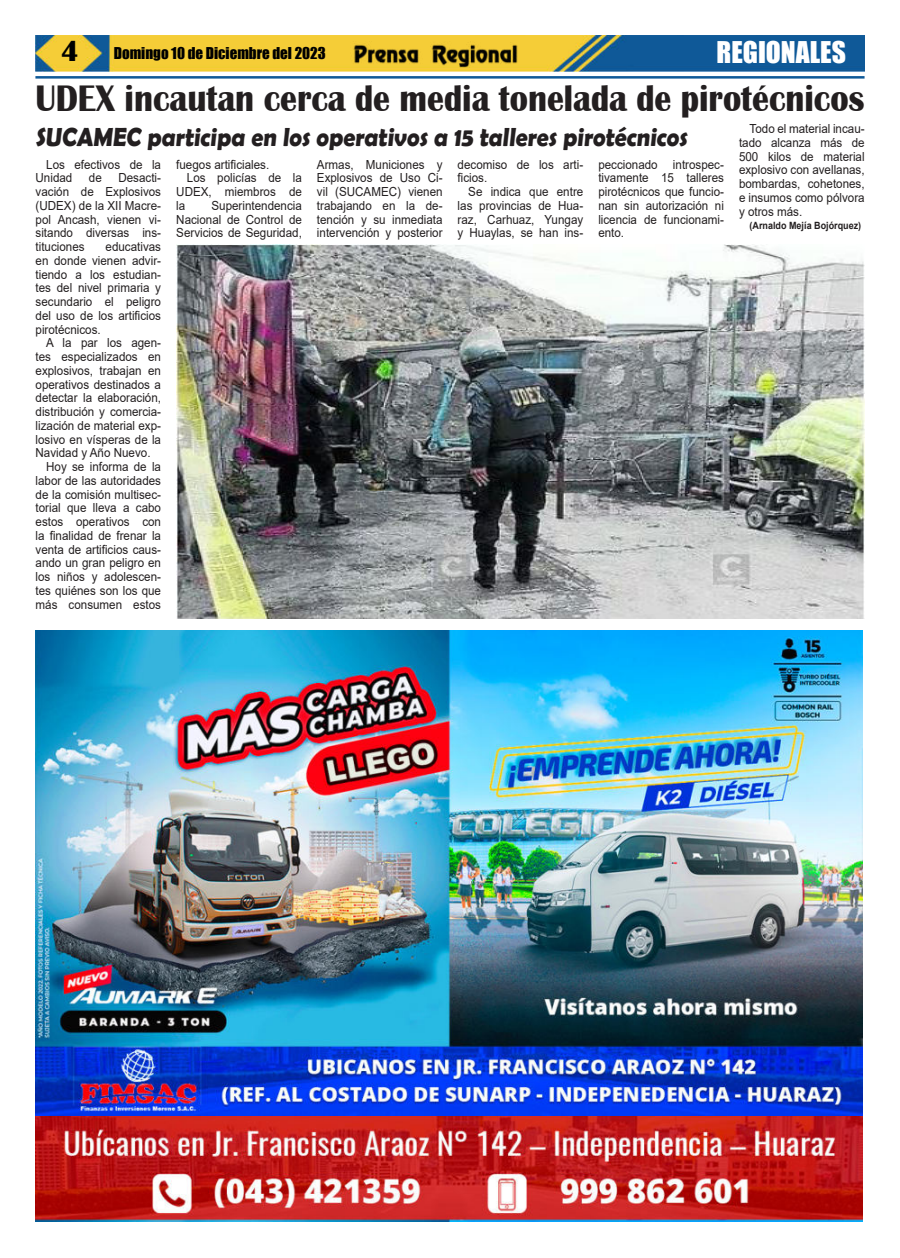
<style>
.page{position:relative;width:900px;height:1258px;background:#fff}
.page>*{position:absolute;margin:0;border:0;box-sizing:border-box;transform-origin:0 0}
.t1{font:700 38px "Britannic";color:#231f20;scale:.89 1}
.t2{font:27.5px "Impact";color:#fff}
.t3{font:700 26.25px "Berlin Sans FB Demi";color:#231f20;scale:.91 1}
.t4{font:15px "Impact";color:#000}
.t5{font:12.5px/13.8px "Arial";color:#231f20;text-align:justify;scale:.93 1}
.t6{font:700 10px "Arial";color:#231f20;scale:.9 1}
.s1{font-family:"Britannic";font-weight:700;font-size:30px}
</style>
<div class="page">
<img style="left:35px;top:35px;width:830px;height:36px">
<hr style="left:35px;top:76px;width:830px;height:3px;background:#0f5998">
<img style="left:351px;top:41px;width:169px;height:27px">
<img style="left:35px;top:631px;width:828px;height:591px">
<img style="left:176px;top:244px;width:689px;height:374px">
<p class="t4" style="left:61px;top:47px;width:267px"><span class="s1">4</span> Domingo 10 de Diciembre del 2023</p>
<h2 class="t2" style="left:717px;top:37px;width:131px">REGIONALES</h2>
<h1 class="t1" style="left:35px;top:85px;width:933px">UDEX incautan cerca de media tonelada de pirotécnicos</h1>
<h3 class="t3" style="left:35px;top:125px;width:721px">SUCAMEC participa en los operativos a 15 talleres pirotécnicos</h3>
<p class="t5" style="left:36px;top:158px;width:136px;text-indent:11px">Los efectivos de la<br>Unidad</p>
<p class="t5" style="left:36px;top:172px;width:136px;text-indent:83px">Desacti&shy;vación de Explosivos (UDEX) de la XII Macre&shy;pol Ancash, vienen vi&shy;sitando diversas ins&shy;tituciones</p>
<p class="t5" style="left:89px;top:172px;width:15px">de</p>
<p class="t5" style="left:36px;top:241px;width:136px;text-indent:70px">educativas en donde vienen advir&shy;tiendo a los estudian&shy;tes del nivel primaria y secundario el peligro del uso de los artificios pirotécnicos.</p>
<p class="t5" style="left:46px;top:337px;width:125px">A la par los agen-</p>
<p class="t5" style="left:36px;top:351px;width:136px">tes especializados en</p>
<p class="t5" style="left:36px;top:365px;width:136px">explosivos, trabajan en</p>
<p class="t5" style="left:36px;top:378px;width:136px">operativos destinados a</p>
<p class="t5" style="left:36px;top:392px;width:136px">detectar la elaboración,</p>
<p class="t5" style="left:36px;top:406px;width:136px">distribución y comercia-</p>
<p class="t5" style="left:36px;top:420px;width:136px">lización de material exp-</p>
<p class="t5" style="left:36px;top:433px;width:136px">losivo en vísperas de la</p>
<p class="t5" style="left:36px;top:447px;width:125px">Navidad y Año Nuevo.</p>
<p class="t5" style="left:46px;top:461px;width:125px">Hoy se informa de la</p>
<p class="t5" style="left:36px;top:475px;width:136px">labor de las autoridades</p>
<p class="t5" style="left:36px;top:488px;width:136px">de la comisión multisec-</p>
<p class="t5" style="left:36px;top:502px;width:136px">torial que lleva a cabo</p>
<p class="t5" style="left:36px;top:516px;width:136px">estos operativos con</p>
<p class="t5" style="left:36px;top:528px;width:136px">la finalidad de frenar la</p>
<p class="t5" style="left:36px;top:542px;width:136px">venta de artificios caus-</p>
<p class="t5" style="left:36px;top:557px;width:136px">ando un gran peligro en</p>
<p class="t5" style="left:36px;top:571px;width:136px">los niños y adolescen-</p>
<p class="t5" style="left:36px;top:585px;width:136px">tes quiénes son los que</p>
<p class="t5" style="left:36px;top:598px;width:136px">más consumen estos</p>
<p class="t5" style="left:176px;top:157px;width:102px">fuegos artificiales.</p>
<p class="t5" style="left:187px;top:172px;width:125px">Los policías de la</p>
<p class="t5" style="left:176px;top:186px;width:137px">UDEX, miembros de</p>
<p class="t5" style="left:176px;top:200px;width:11px">la</p>
<p class="t5" style="left:176px;top:200px;width:137px;text-indent:35px">Superintendencia Nacional de Control de Servicios de Seguridad,</p>
<p class="t5" style="left:317px;top:158px;width:137px">Armas, Municiones y Explosivos de Uso Ci&shy;vil (SUCAMEC) vienen trabajando en la de&shy;tención y su inmediata intervención y posterior</p>
<p class="t5" style="left:458px;top:158px;width:137px">decomiso de los arti&shy;ficios.</p>
<p class="t5" style="left:458px;top:186px;width:137px;text-indent:11px">Se indica que entre las provincias de Hua&shy;raz, Carhuaz, Yungay y Huaylas, se han ins-</p>
<p class="t5" style="left:598px;top:158px;width:137px">peccionado introspec&shy;tivamente 15 talleres pirotécnicos que funcio&shy;nan sin autorización ni licencia de funcionami&shy;ento.</p>
<p class="t5" style="left:739px;top:123px;width:137px;text-indent:11px">Todo el material incau&shy;tado alcanza más de 500 kilos de material explosivo con avellanas, bombardas, cohetones, e insumos como pólvora y otros más.</p>
<p class="t6" style="left:750px;top:222px;width:125px">(Arnaldo Mejía Bojórquez)</p>
</div>
